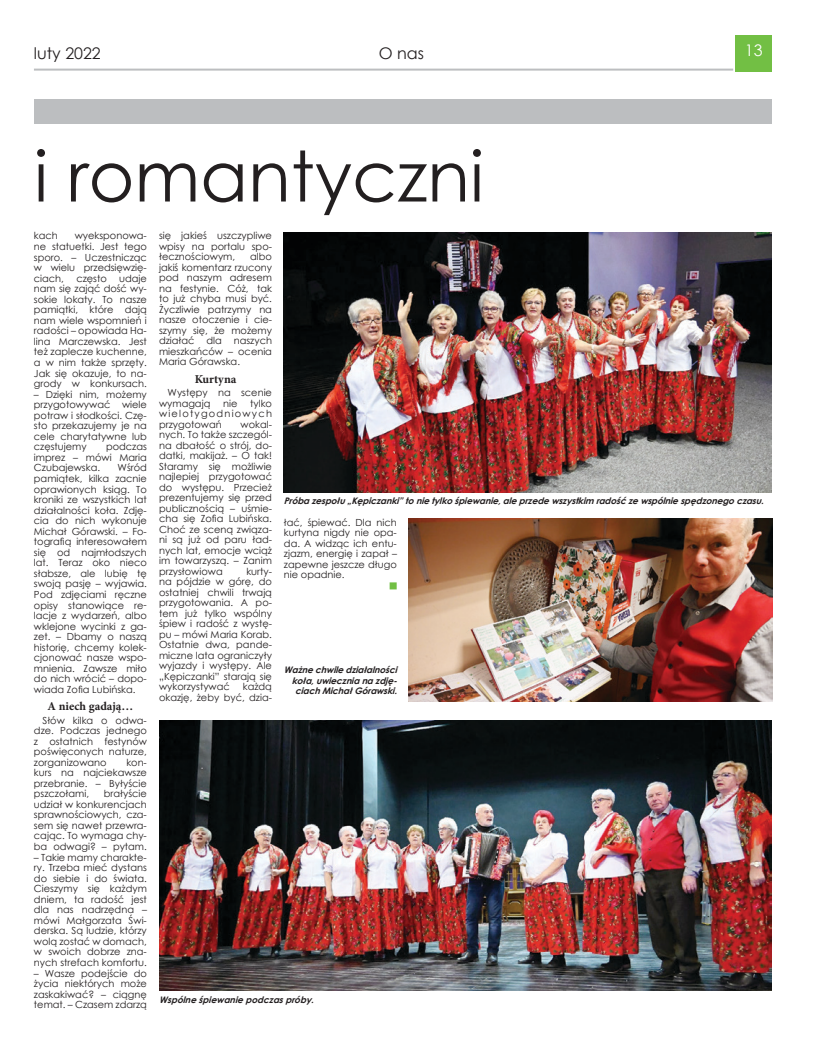
<style>
.page{position:relative;width:820px;height:1049px;background:#fff}
.page>*{position:absolute;margin:0;border:0;box-sizing:border-box;transform-origin:0 0}
.t1{font:70px "Century Gothic";color:#231f20}
.t2{font:16px "Century Gothic";color:#231f20}
.t3{font:16px "Century Gothic";color:#fff}
.t4{font:700 12px "Minion Pro";color:#231f20}
.t5{font:9.8px/10.5px "Century Gothic";color:#231f20;text-align:justify}
.t6{font:italic 700 9px/10.8px "Century Gothic";color:#231f20;text-align:right}
</style>
<div class="page">
<hr style="left:34px;top:69px;width:699px;height:2px;background:#bcbec0">
<div style="left:735px;top:35px;width:36px;height:36px;background:#72bf44"></div>
<div style="left:34px;top:100px;width:737px;height:24px;background:#bcbec0"></div>
<img style="left:408px;top:518px;width:364px;height:184px">
<img style="left:159px;top:720px;width:612px;height:270px">
<img style="left:284px;top:232px;width:487px;height:260px">
<h2 class="t2" style="left:34px;top:42px;width:68px">luty 2022</h2>
<h2 class="t2" style="left:378px;top:42px;width:47px">O nas</h2>
<h2 class="t3" style="left:744px;top:39px;width:19px">13</h2>
<h1 class="t1" style="left:34px;top:127px;width:451px">i romantyczni</h1>
<p class="t5" style="left:34px;top:230px;width:114px;text-indent:41px">wyeksponowa&shy;ne statuetki. Jest tego sporo. – Uczestnicząc w wielu przedsięwzię&shy;ciach,</p>
<p class="t5" style="left:34px;top:230px;width:25px">kach</p>
<p class="t5" style="left:34px;top:273px;width:114px;text-indent:85px">udaje nam się zająć dość wy&shy;sokie lokaty. To nasze pamiątki, które dają nam wiele wspomnień i radości – opowiada Ha&shy;lina Marczewska. Jest też zaplecze kuchenne, a w nim także sprzęty.<br>Jak się okazuje, to na&shy;grody w konkursach.</p>
<p class="t5" style="left:34px;top:389px;width:114px">– Dzięki nim, możemy przygotowywać wiele potraw i słodkości. Czę&shy;sto przekazujemy je na cele charytatywne lub częstujemy</p>
<p class="t5" style="left:76px;top:273px;width:32px">często</p>
<p class="t5" style="left:34px;top:441px;width:114px;text-indent:72px">podczas imprez – mówi Maria Czubajewska.</p>
<p class="t5" style="left:34px;top:462px;width:114px;text-indent:84px">Wśród pamiątek, kilka zacnie oprawionych ksiąg. To kroniki ze wszystkich lat działalności koła. Zdję&shy;cia do nich wykonuje Michał Górawski. – Fo&shy;tografią interesowałem się od najmłodszych lat. Teraz oko nieco słabsze, ale lubię tę swoją pasję – wyjawia.<br>Pod zdjęciami ręczne opisy stanowiące re&shy;lacje z wydarzeń, albo wklejone wycinki z ga&shy;zet. – Dbamy o naszą historię, chcemy kolek&shy;cjonować nasze wspo&shy;mnienia. Zawsze miło do nich wrócić – dopo&shy;wiada Zofia Lubińska.</p>
<p class="t4" style="left:48px;top:698px;width:87px">A niech gadają…</p>
<p class="t5" style="left:34px;top:714px;width:114px;text-indent:9px">Słów kilka o odwa&shy;dze. Podczas jednego z ostatnich festynów poświęconych naturze, zorganizowano</p>
<p class="t5" style="left:34px;top:757px;width:114px;text-indent:92px">kon&shy;kurs na najciekawsze przebranie. – Byłyście pszczołami,</p>
<p class="t5" style="left:34px;top:788px;width:114px;text-indent:70px">brałyście udział w konkurencjach sprawnościowych, cza&shy;sem się nawet przewra&shy;cając. To wymaga chy&shy;ba odwagi? – pytam.</p>
<p class="t5" style="left:34px;top:851px;width:114px">– Takie mamy charakte&shy;ry. Trzeba mieć dystans do siebie i do świata.<br>Cieszymy się każdym dniem, ta radość jest dla nas nadrzędna – mówi Małgorzata Świ&shy;derska. Są ludzie, którzy wolą zostać w domach, w swoich dobrze zna&shy;nych strefach komfortu.</p>
<p class="t5" style="left:34px;top:967px;width:114px">– Wasze podejście do życia niektórych może zaskakiwać? – ciągnę temat. – Czasem zdarzą</p>
<p class="t5" style="left:159px;top:231px;width:114px">się jakieś uszczypliwe wpisy na portalu spo&shy;łecznościowym,</p>
<p class="t5" style="left:159px;top:251px;width:114px;text-indent:91px">albo jakiś komentarz rzucony pod naszym adresem na festynie. Cóż, tak to już chyba musi być.<br>Życzliwie patrzymy na nasze otoczenie i cie&shy;szymy się, że możemy działać dla naszych mieszkańców – ocenia Maria Górawska.</p>
<p class="t4" style="left:194px;top:370px;width:43px">Kurtyna</p>
<p class="t5" style="left:159px;top:387px;width:114px;text-indent:9px">Występy na scenie wymagają</p>
<p class="t5" style="left:223px;top:398px;width:16px">nie</p>
<p class="t5" style="left:159px;top:398px;width:114px;text-indent:91px">tylko wielotygodniowych przygotowań</p>
<p class="t5" style="left:159px;top:419px;width:114px;text-indent:81px">wokal&shy;nych. To także szczegól&shy;na dbałość o strój, do&shy;datki, makijaż. – O tak!<br>Staramy się możliwie najlepiej przygotować do występu. Przecież prezentujemy się przed publicznością – uśmie&shy;cha się Zofia Lubińska.<br>Choć ze sceną związa&shy;ni są już od paru ład&shy;nych lat, emocje wciąż im towarzyszą. – Zanim przysłowiowa</p>
<p class="t5" style="left:159px;top:566px;width:114px;text-indent:87px">kurty&shy;na pójdzie w górę, do ostatniej chwili trwają przygotowania. A po&shy;tem już tylko wspólny śpiew i radość z wystę&shy;pu – mówi Maria Korab.<br>Ostatnie dwa, pande&shy;miczne lata ograniczyły wyjazdy i występy. Ale „Kępiczanki” starają się wykorzystywać</p>
<p class="t5" style="left:159px;top:681px;width:114px;text-align:right">każdą<br>okazję, żeby być, dzia-</p>
<p class="t6" style="left:284px;top:495px;width:484px">Próbazespołu„Kępiczanki”tonietylkośpiewanie,aleprzedewszystkim radośćzewspólniespędzonegoczasu.</p>
<p class="t5" style="left:284px;top:517px;width:114px">łać, śpiewać. Dla nich kurtyna nigdy nie opa&shy;da. A widząc ich entu&shy;zjazm, energię i zapał – zapewne jeszcze długo nie opadnie.</p>
<p class="t6" style="left:284px;top:664px;width:118px">Ważnechwiledziałalności koła,uwiecznianazdję&shy;ciachMichałGórawski.</p>
<p class="t6" style="left:159px;top:993px;width:160px">Wspólneśpiewaniepodczaspróby.</p>
</div>
